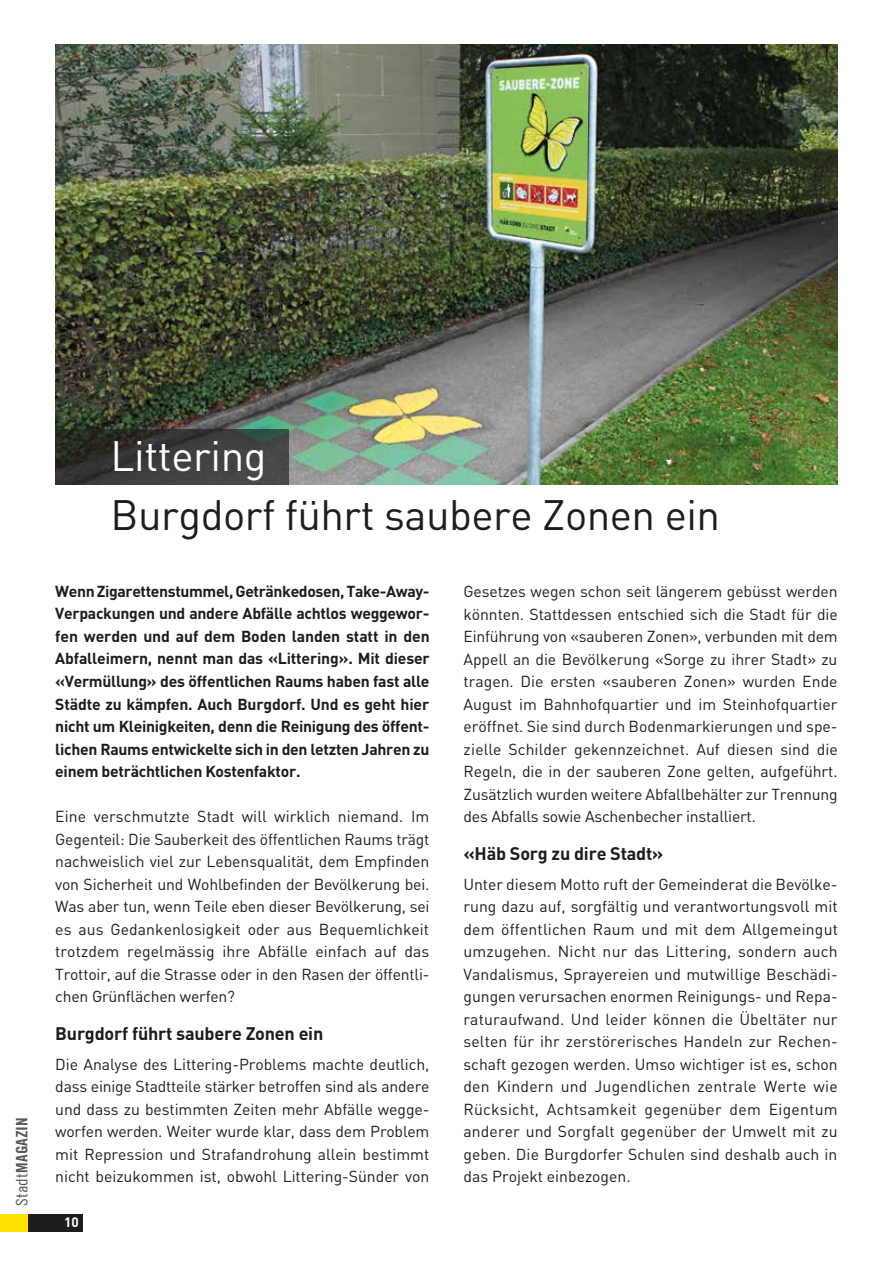
<style>
.page{position:relative;width:893px;height:1263px;background:#fff}
.page>*{position:absolute;margin:0;border:0;box-sizing:border-box;transform-origin:0 0}
.t1{font:42px "DINOT";letter-spacing:-.01em;color:#1d1d1b}
.t2{font:42px "DINOT";letter-spacing:-.01em;color:#fff}
.t3{font:700 18px "DINOT";letter-spacing:-.01em;color:#1d1d1b}
.t4{font:15.75px/22.5px "DINOT";letter-spacing:-.005em;color:#1d1d1b;text-align:justify}
.t5{font:700 15.75px/22.5px "DINOT";letter-spacing:-.02em;color:#1d1d1b;text-align:justify}
.t6{font:15.75px "Trade Gothic Bold Cond Twenty";color:#575756;scale:1.09 1}
.t7{font:700 13.5px "DINOT";color:#fff}
.s1{font-family:"Trade Gothic Cond Eighteen"}
</style>
<div class="page">
<div style="left:28px;top:1214px;width:55px;height:17px;background:#1d1d1b"></div>
<div style="left:0;top:1214px;width:28px;height:17px;background:#ffe200"></div>
<img style="left:55px;top:44px;width:783px;height:441px">
<svg style="left:55px;top:429px;width:234px;height:56px;background:#383936"></svg>
<p class="t6" style="left:12px;top:1206px;width:82px;rotate:-90deg"><span class="s1">Stadt</span>MAGAZIN</p>
<h1 class="t2" style="left:111px;top:430px;width:158px">Littering</h1>
<h1 class="t1" style="left:111px;top:488px;width:611px">Burgdorf führt saubere Zonen ein</h1>
<p class="t5" style="left:55px;top:579px;width:376px">Wenn Zigarettenstummel, Getränkedosen, Take-Away-Verpackungen und andere Abfälle achtlos weggewor&shy;fen werden und auf dem Boden landen statt in den Abfalleimern, nennt man das «Littering». Mit dieser «Vermüllung» des öffentlichen Raums haben fast alle Städte zu kämpfen. Auch Burgdorf. Und es geht hier nicht um Kleinigkeiten, denn die Reinigung des öffent&shy;lichen Raums entwickelte sich in den letzten Jahren zu einem beträchtlichen Kostenfaktor.</p>
<p class="t4" style="left:55px;top:805px;width:376px">Eine verschmutzte Stadt will wirklich niemand. Im Gegenteil: Die Sauberkeit des öffentlichen Raums trägt nachweislich viel zur Lebensqualität, dem Empfinden von Sicherheit und Wohlbefinden der Bevölkerung bei.<br>Was aber tun, wenn Teile eben dieser Bevölkerung, sei es aus Gedankenlosigkeit oder aus Bequemlichkeit trotzdem regelmässig ihre Abfälle einfach auf das Trottoir, auf die Strasse oder in den Rasen der öffentli&shy;chen Grünflächen werfen?</p>
<p class="t3" style="left:55px;top:1022px;width:270px">Burgdorf führt saubere Zonen ein</p>
<p class="t4" style="left:55px;top:1052px;width:376px">Die Analyse des Littering-Problems machte deutlich, dass einige Stadtteile stärker betroffen sind als andere und dass zu bestimmten Zeiten mehr Abfälle wegge&shy;worfen werden. Weiter wurde klar, dass dem Problem mit Repression und Strafandrohung allein bestimmt nicht beizukommen ist, obwohl Littering-Sünder von</p>
<p class="t7" style="left:64px;top:1213px;width:16px">10</p>
<p class="t4" style="left:463px;top:580px;width:376px">Gesetzes wegen schon seit längerem gebüsst werden könnten. Stattdessen entschied sich die Stadt für die Einführung von «sauberen Zonen», verbunden mit dem Appell an die Bevölkerung «Sorge zu ihrer Stadt» zu tragen. Die ersten «sauberen Zonen» wurden Ende August im Bahnhofquartier und im Steinhofquartier eröffnet. Sie sind durch Bodenmarkierungen und spe&shy;zielle Schilder gekennzeichnet. Auf diesen sind die Regeln, die in der sauberen Zone gelten, aufgeführt.<br>Zusätzlich wurden weitere Abfallbehälter zur Trennung des Abfalls sowie Aschenbecher installiert.</p>
<p class="t3" style="left:463px;top:842px;width:201px">«Häb Sorg zu dire Stadt»</p>
<p class="t4" style="left:463px;top:872px;width:376px">Unter diesem Motto ruft der Gemeinderat die Bevölke&shy;rung dazu auf, sorgfältig und verantwortungsvoll mit dem öffentlichen Raum und mit dem Allgemeingut umzugehen. Nicht nur das Littering, sondern auch Vandalismus, Sprayereien und mutwillige Beschädi&shy;gungen verursachen enormen Reinigungs- und Repa&shy;raturaufwand. Und leider können die Übeltäter nur selten für ihr zerstörerisches Handeln zur Rechen&shy;schaft gezogen werden. Umso wichtiger ist es, schon den Kindern und Jugendlichen zentrale Werte wie Rücksicht, Achtsamkeit gegenüber dem Eigentum anderer und Sorgfalt gegenüber der Umwelt mit zu geben. Die Burgdorfer Schulen sind deshalb auch in das Projekt einbezogen.</p>
</div>
